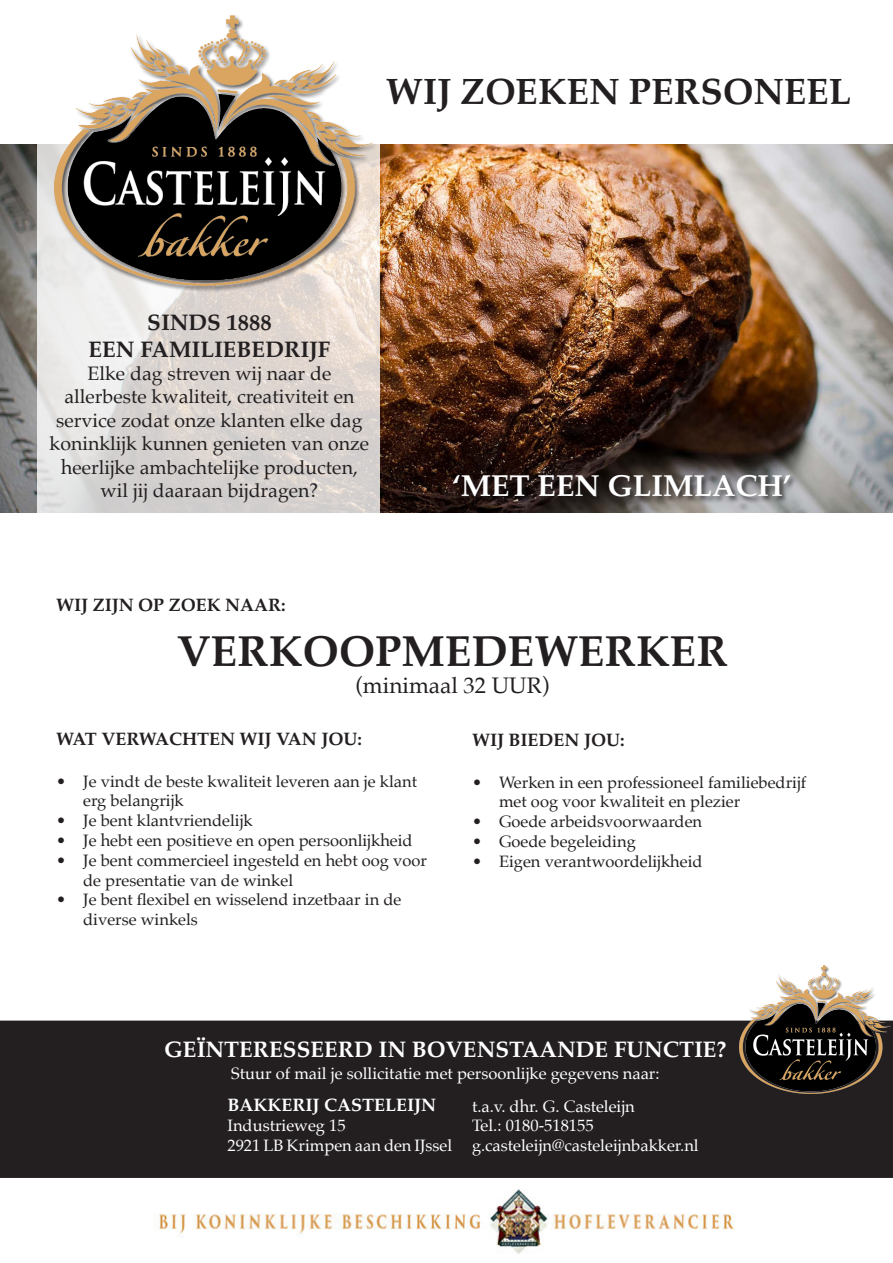
<style>
.page{position:relative;width:893px;height:1263px;background:#fff}
.page>*{position:absolute;margin:0;border:0;box-sizing:border-box;transform-origin:0 0}
.t1{font:700 43.5px "Palatino";color:#231f20}
.t2{font:700 36.75px "Palatino";color:#231f20}
.t3{font:700 30.3px "Palatino";color:#fff}
.t4{font:700 22.5px "Palatino";color:#fff}
.t5{font:700 22.5px "Palatino";color:#231f20}
.t6{font:22.5px "Palatino";color:#231f20}
.t7{font:19.5px/23.4px "Palatino";color:#231f20;text-align:center}
.t8{font:700 18px "Palatino";color:#231f20}
.t9{font:700 18px "Palatino";color:#fff}
.t10{font:16.5px/19.8px "Palatino";color:#231f20}
.t11{font:16.5px "Palatino";color:#fff}
</style>
<div class="page">
<img style="left:0;top:144px;width:893px;height:369px">
<img style="left:156px;top:1190px;width:579px;height:63px">
<div style="left:1px;top:1021px;width:891px;height:156px;background:#231f20"></div>
<div style="left:0;top:1020px;width:893px;height:158px;border:2px solid #231f20"></div>
<svg style="left:37px;top:144px;width:343px;height:369px;background:#ded9d6"></svg>
<div style="left:53px;top:15px;width:325px;height:278px;background:#231f20;opacity:.75"></div>
<img style="left:54px;top:16px;width:318px;height:270px">
<div style="left:452px;top:474px;width:345px;height:30px;background:#231f20;opacity:.75"></div>
<div style="left:739px;top:965px;width:154px;height:131px;background:#231f20;opacity:.75"></div>
<img style="left:739px;top:965px;width:151px;height:128px">
<p class="t2" style="left:386px;top:60px;width:467px">WIJ ZOEKEN PERSONEEL</p>
<p class="t5" style="left:147px;top:303px;width:126px">SINDS 1888</p>
<p class="t5" style="left:88px;top:330px;width:243px">EEN FAMILIEBEDRIJF</p>
<p class="t7" style="left:50px;top:362px;width:321px">Elke dag streven wij naar de allerbeste kwaliteit, creativiteit en service zodat onze klanten elke dag koninklijk kunnen genieten van onze heerlijke ambachtelijke producten, wil jij daaraan bijdragen?</p>
<p class="t8" style="left:56px;top:589px;width:231px">WIJ ZIJN OP ZOEK NAAR:</p>
<p class="t3" style="left:452px;top:460px;width:340px">‘MET EEN GLIMLACH’</p>
<p class="t1" style="left:177px;top:614px;width:552px">VERKOOPMEDEWERKER</p>
<p class="t6" style="left:355px;top:666px;width:195px">(minimaal 32 UUR)</p>
<p class="t8" style="left:56px;top:724px;width:307px">WAT VERWACHTEN WIJ VAN JOU:</p>
<p class="t10" style="left:83px;top:771px;width:335px;text-indent:-27px">• Je vindt de beste kwaliteit leveren aan je klant erg belangrijk</p>
<p class="t10" style="left:56px;top:810px;width:198px">• Je bent klantvriendelijk</p>
<p class="t10" style="left:56px;top:830px;width:358px">• Je hebt een positieve en open persoonlijkheid</p>
<p class="t10" style="left:83px;top:850px;width:345px;text-indent:-27px">• Je bent commercieel ingesteld en hebt oog voor de presentatie van de winkel</p>
<p class="t10" style="left:83px;top:890px;width:320px;text-indent:-27px">• Je bent flexibel en wisselend inzetbaar in de diverse winkels</p>
<p class="t8" style="left:472px;top:725px;width:154px">WIJ BIEDEN JOU:</p>
<p class="t10" style="left:499px;top:772px;width:309px;text-indent:-27px">• Werken in een professioneel familiebedrijf met oog voor kwaliteit en plezier</p>
<p class="t10" style="left:472px;top:811px;width:232px">• Goede arbeidsvoorwaarden</p>
<p class="t10" style="left:472px;top:831px;width:165px">• Goede begeleiding</p>
<p class="t10" style="left:472px;top:851px;width:232px">• Eigen verantwoordelijkheid</p>
<p class="t4" style="left:164px;top:1030px;width:564px">GEÏNTERESSEERD IN BOVENSTAANDE FUNCTIE?</p>
<p class="t11" style="left:231px;top:1059px;width:430px">Stuur of mail je sollicitatie met persoonlijke gegevens naar:</p>
<p class="t9" style="left:227px;top:1090px;width:210px">BAKKERIJ CASTELEIJN</p>
<p class="t11" style="left:227px;top:1111px;width:120px">Industrieweg 15</p>
<p class="t11" style="left:227px;top:1131px;width:226px">2921 LB Krimpen aan den IJssel</p>
<p class="t11" style="left:472px;top:1092px;width:164px">t.a.v. dhr. G. Casteleijn</p>
<p class="t11" style="left:472px;top:1112px;width:123px">Tel.: 0180-518155</p>
<p class="t11" style="left:472px;top:1132px;width:228px">g.casteleijn@casteleijnbakker.nl</p>
</div>
